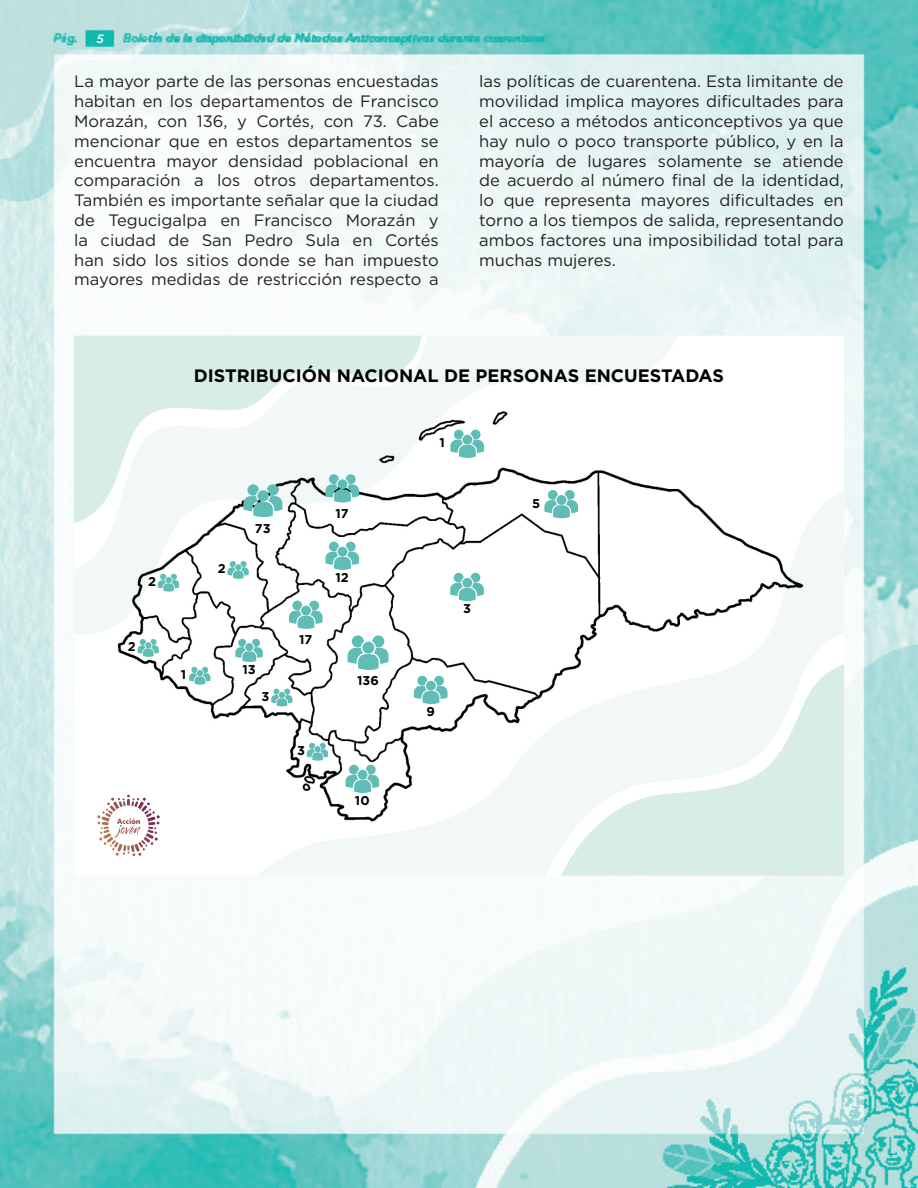
<style>
.page{position:relative;width:918px;height:1188px;background:#fff}
.page>*{position:absolute;margin:0;border:0;box-sizing:border-box;transform-origin:0 0}
.t1{font:700 18px "Gotham";color:#000001}
.t2{font:16.5px/19.8px "Gotham";color:#231f20;text-align:justify}
.t3{font:700 12.75px "Gotham";color:#000001}
.t4{font:italic 500 12px "Gotham";color:#fff}
</style>
<div class="page">
<img style="left:0;top:0;width:918px;height:1188px">
<svg style="left:74px;top:336px;width:770px;height:540px"></svg>
<img style="left:111px;top:406px;width:696px;height:419px">
<svg style="left:289px;top:601px;width:34px;height:28px"></svg>
<svg style="left:235px;top:639px;width:28px;height:23px"></svg>
<svg style="left:325px;top:542px;width:34px;height:28px"></svg>
<svg style="left:450px;top:573px;width:34px;height:28px"></svg>
<svg style="left:414px;top:676px;width:34px;height:28px"></svg>
<svg style="left:346px;top:765px;width:33px;height:28px"></svg>
<svg style="left:307px;top:743px;width:21px;height:18px"></svg>
<svg style="left:271px;top:689px;width:21px;height:17px"></svg>
<svg style="left:189px;top:667px;width:21px;height:18px"></svg>
<svg style="left:138px;top:639px;width:21px;height:18px"></svg>
<svg style="left:544px;top:490px;width:34px;height:28px"></svg>
<svg style="left:450px;top:430px;width:34px;height:28px"></svg>
<svg style="left:158px;top:574px;width:21px;height:18px"></svg>
<svg style="left:227px;top:561px;width:22px;height:18px"></svg>
<svg style="left:348px;top:635px;width:41px;height:35px"></svg>
<svg style="left:243px;top:484px;width:39px;height:33px"></svg>
<svg style="left:325px;top:474px;width:34px;height:29px"></svg>
<svg style="left:107px;top:795px;width:43px;height:14px"></svg>
<p class="t4" style="left:97px;top:31px;width:9px">5</p>
<p class="t2" style="left:74px;top:71px;width:366px">La mayor parte de las personas encuestadas habitan en los departamentos de Francisco Morazán, con 136, y Cortés, con 73. Cabe mencionar que en estos departamentos se encuentra mayor densidad poblacional en comparación a los otros departamentos.<br>También es importante señalar que la ciudad de Tegucigalpa en Francisco Morazán y la ciudad de San Pedro Sula en Cortés han sido los sitios donde se han impuesto mayores medidas de restricción respecto a</p>
<p class="t2" style="left:479px;top:71px;width:366px">las políticas de cuarentena. Esta limitante de movilidad implica mayores dificultades para el acceso a métodos anticonceptivos ya que hay nulo o poco transporte público, y en la mayoría de lugares solamente se atiende de acuerdo al número final de la identidad, lo que representa mayores dificultades en torno a los tiempos de salida, representando ambos factores una imposibilidad total para muchas mujeres.</p>
<p class="t1" style="left:194px;top:366px;width:532px">DISTRIBUCIÓN NACIONAL DE PERSONAS ENCUESTADAS</p>
<p class="t3" style="left:148px;top:574px;width:9px">2</p>
<p class="t3" style="left:128px;top:639px;width:9px">2</p>
<p class="t3" style="left:181px;top:667px;width:7px">1</p>
<p class="t3" style="left:218px;top:561px;width:9px">2</p>
<p class="t3" style="left:255px;top:521px;width:17px">73</p>
<p class="t3" style="left:242px;top:663px;width:15px">13</p>
<p class="t3" style="left:262px;top:689px;width:9px">3</p>
<p class="t3" style="left:299px;top:632px;width:15px">17</p>
<p class="t3" style="left:336px;top:506px;width:15px">17</p>
<p class="t3" style="left:336px;top:570px;width:15px">12</p>
<p class="t3" style="left:357px;top:674px;width:23px">136</p>
<p class="t3" style="left:297px;top:743px;width:9px">3</p>
<p class="t3" style="left:355px;top:793px;width:16px">10</p>
<p class="t3" style="left:439px;top:435px;width:7px">1</p>
<p class="t3" style="left:463px;top:601px;width:9px">3</p>
<p class="t3" style="left:426px;top:704px;width:10px">9</p>
<p class="t3" style="left:532px;top:496px;width:10px">5</p>
</div>
